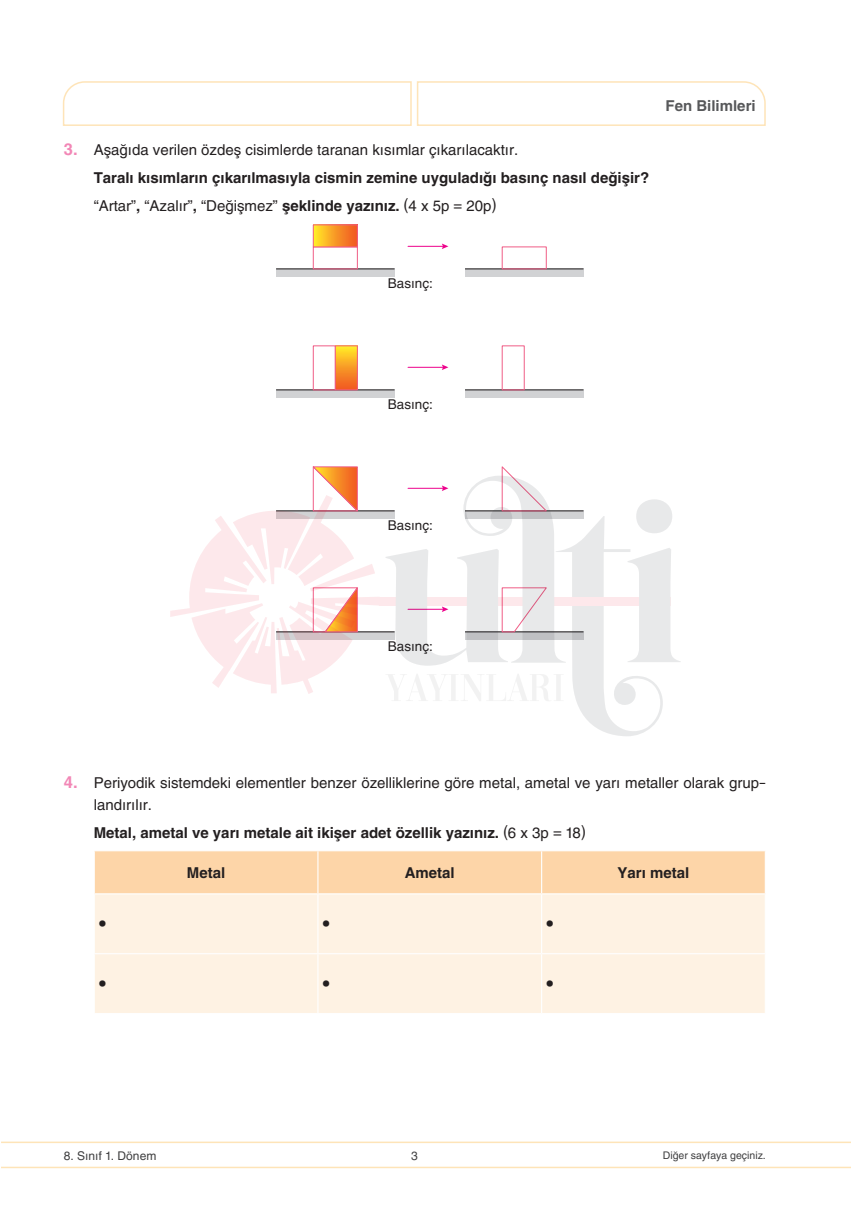
<style>
.page{position:relative;width:851px;height:1212px;background:#fff}
.page>*{position:absolute;margin:0;border:0;box-sizing:border-box;transform-origin:0 0}
.t1{font:15px/28px "Helvetica BES";color:#231f20}
.t2{font:700 15px "Helvetica BES";color:#231f20}
.t3{font:700 15px "Helvetica BES";color:#57585a}
.t4{font:13.5px "Helvetica BES";color:#231f20}
.t5{font:12px "Helvetica BES";color:#3e3e3f}
.t6{font:10.5px "Helvetica BES";color:#3e3e3f}
.s1{font-weight:700;font-size:16.5px;color:#f287b6}
.s2{font-weight:700}
.s3{font-weight:400}
</style>
<div class="page">
<svg style="left:62px;top:81px;width:704px;height:45px"></svg>
<hr style="left:1px;top:1141px;width:849px;height:2px;background:#fee4b8">
<hr style="left:1px;top:1167px;width:849px;height:1px;background:#fee4b8">
<div style="left:276px;top:269px;width:118px;height:8px;background:#d1d2d4"></div>
<hr style="left:276px;top:269px;width:118px;height:1px;background:#231f20">
<div style="left:313px;top:246px;width:44px;height:23px;border:1px solid #f05d86"></div>
<div style="left:313px;top:225px;width:44px;height:22px;background:linear-gradient(to right,#ffea27,#f05523)"></div>
<div style="left:313px;top:224px;width:44px;height:23px;border:1px solid #f05d86"></div>
<div style="left:465px;top:269px;width:118px;height:8px;background:#d1d2d4"></div>
<hr style="left:465px;top:269px;width:118px;height:1px;background:#231f20">
<div style="left:501px;top:246px;width:45px;height:23px;border:1px solid #f05d86"></div>
<hr style="left:408px;top:246px;width:36px;height:1px;background:#ed028c">
<svg style="left:442px;top:244px;width:6px;height:5px"></svg>
<div style="left:276px;top:390px;width:118px;height:8px;background:#d1d2d4"></div>
<hr style="left:276px;top:389px;width:118px;height:1px;background:#231f20">
<div style="left:313px;top:345px;width:22px;height:45px;border:1px solid #f05d86"></div>
<div style="left:335px;top:346px;width:22px;height:44px;background:linear-gradient(to bottom,#ffe928,#f05423)"></div>
<div style="left:335px;top:345px;width:22px;height:45px;border:1px solid #f05d86"></div>
<div style="left:465px;top:390px;width:118px;height:8px;background:#d1d2d4"></div>
<hr style="left:465px;top:389px;width:118px;height:1px;background:#231f20">
<div style="left:501px;top:345px;width:23px;height:45px;border:1px solid #f05d86"></div>
<hr style="left:408px;top:367px;width:36px;height:1px;background:#ed028c">
<svg style="left:442px;top:364px;width:6px;height:6px"></svg>
<div style="left:276px;top:511px;width:118px;height:8px;background:#d1d2d4"></div>
<hr style="left:276px;top:510px;width:118px;height:1px;background:#231f20">
<div style="left:276px;top:632px;width:118px;height:8px;background:#d1d2d4"></div>
<hr style="left:276px;top:631px;width:118px;height:1px;background:#231f20">
<div style="left:95px;top:851px;width:669px;height:42px;background:#fdd5a8"></div>
<div style="left:95px;top:894px;width:669px;height:119px;background:#fef2e3"></div>
<hr style="left:317px;top:851px;width:1px;height:42px;background:#fff">
<hr style="left:541px;top:851px;width:1px;height:42px;background:#fff">
<hr style="left:317px;top:894px;width:1px;height:59px;background:#fff">
<hr style="left:541px;top:894px;width:1px;height:59px;background:#fff">
<hr style="left:94px;top:953px;width:224px;height:1px;background:#fff">
<hr style="left:318px;top:953px;width:223px;height:1px;background:#fff">
<hr style="left:317px;top:954px;width:1px;height:59px;background:#fff">
<hr style="left:541px;top:953px;width:224px;height:1px;background:#fff">
<hr style="left:541px;top:954px;width:1px;height:59px;background:#fff">
<svg style="left:170px;top:466px;width:209px;height:228px"></svg>
<div style="left:379px;top:597px;width:291px;height:9px;background:#fde8eb"></div>
<svg style="left:385px;top:466px;width:295px;height:270px"></svg>
<p class="t1" style="left:94px;top:135px;width:557px;text-indent:-30px"><span class="s1">3.</span> Aşağıda verilen özdeş cisimlerde taranan kısımlar çıkarılacaktır.<br><span class="s2">Taralı kısımların çıkarılmasıyla cismin zemine uyguladığı basınç nasıl değişir? </span>“Artar”<span class="s2">,</span> “Azalır”<span class="s2">,</span> “Değişmez” <span class="s2">şeklinde yazınız.</span> (4 x 5p = 20p)</p>
<p class="t3" style="left:665px;top:97px;width:92px">Fen Bilimleri</p>
<p class="t4" style="left:388px;top:273px;width:47px">Basınç:</p>
<p class="t4" style="left:388px;top:394px;width:47px">Basınç:</p>
<p class="t4" style="left:388px;top:515px;width:47px">Basınç:</p>
<p class="t4" style="left:388px;top:636px;width:47px">Basınç:</p>
<p class="t1" style="left:94px;top:770px;width:673px;line-height:21.6px;text-indent:-30px"><span class="s1">4.</span> Periyodik sistemdeki elementler benzer özelliklerine göre metal, ametal ve yarı metaller olarak grup&shy;landırılır.</p>
<p class="t2" style="left:94px;top:821px;width:493px">Metal, ametal ve yarı metale ait ikişer adet özellik yazınız. <span class="s3">(6 x 3p = 18)</span></p>
<p class="t2" style="left:187px;top:861px;width:40px">Metal</p>
<p class="t2" style="left:404px;top:861px;width:52px">Ametal</p>
<p class="t2" style="left:617px;top:861px;width:73px">Yarı metal</p>
<p class="t1" style="left:98px;top:910px;width:10px">•</p>
<p class="t1" style="left:322px;top:910px;width:10px">•</p>
<p class="t1" style="left:546px;top:910px;width:10px">•</p>
<p class="t1" style="left:98px;top:970px;width:10px">•</p>
<p class="t1" style="left:322px;top:970px;width:10px">•</p>
<p class="t1" style="left:546px;top:970px;width:10px">•</p>
<p class="t5" style="left:64px;top:1146px;width:94px">8. Sınıf 1. Dönem</p>
<p class="t5" style="left:411px;top:1148px;width:8px">3</p>
<p class="t6" style="left:662px;top:1147px;width:105px">Diğer sayfaya geçiniz.</p>
</div>
